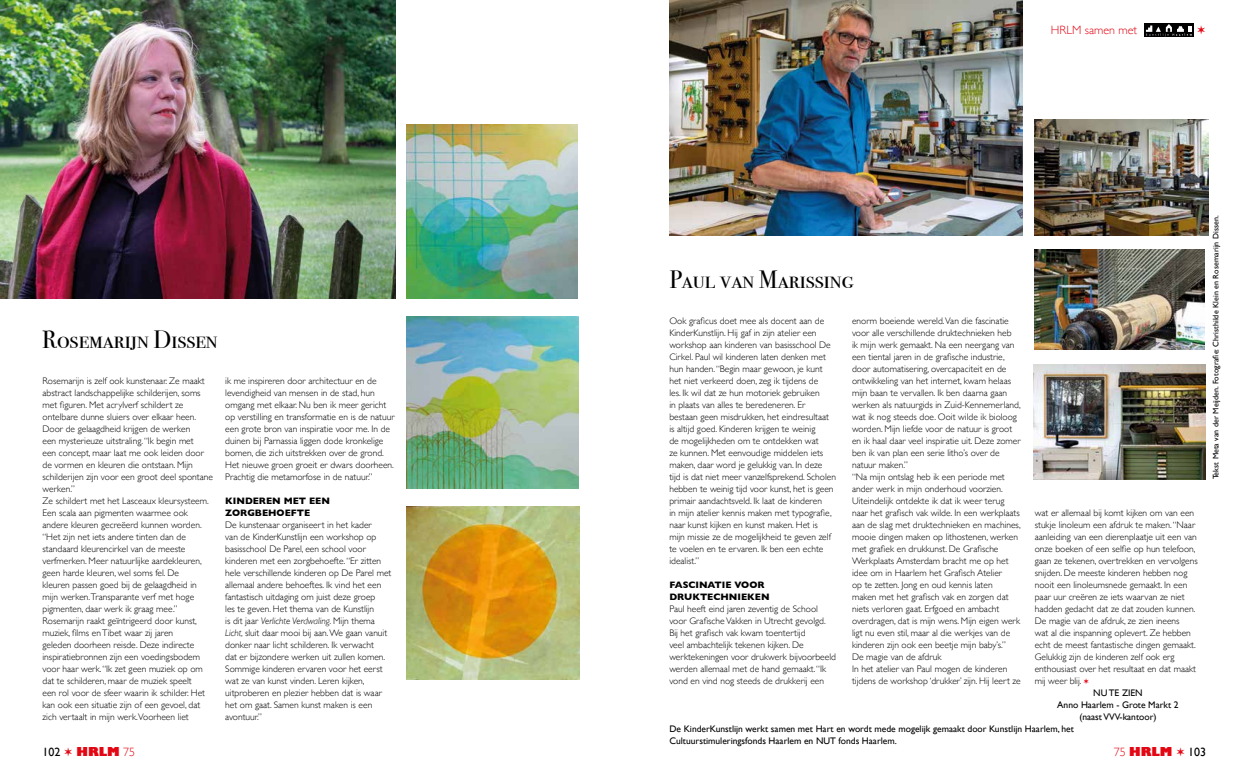
<style>
.page{position:relative;width:1248px;height:774px;background:#fff}
.page>*{position:absolute;margin:0;border:0;box-sizing:border-box;transform-origin:0 0}
.t1{font:25px "Bodoni Svty Two SCITCTT Book";color:#000}
.t2{font:800 12px "Gill Sans";color:#e30613}
.t3{font:300 12px "Gill Sans";color:#e30613}
.t4{font:300 9.5px/12px "Gill Sans";color:#000}
.t5{font:9.5px "Gill Sans";color:#000}
.t6{font:700 9.5px/12px "Gill Sans";color:#000}
.t7{font:8px "Gill Sans";letter-spacing:.01em;color:#000}
.s1{font-style:italic}
.s2{color:#e30613}
.s3{font-weight:400;color:#000}
.s4{font-weight:300}
</style>
<div class="page">
<div style="left:1143px;top:24px;width:49px;height:13px;background:#000"></div>
<img style="left:0;top:0;width:396px;height:298px">
<img style="left:669px;top:0;width:353px;height:235px">
<img style="left:1034px;top:250px;width:170px;height:100px">
<img style="left:1034px;top:119px;width:174px;height:116px">
<img style="left:1033px;top:364px;width:172px;height:115px">
<img style="left:406px;top:507px;width:173px;height:172px">
<img style="left:406px;top:124px;width:171px;height:174px">
<img style="left:407px;top:316px;width:171px;height:172px">
<svg style="left:1145px;top:24px;width:49px;height:12px"></svg>
<p class="t3" style="left:1050px;top:21px;width:88px">HRLM samen met</p>
<p class="t7" style="left:1210px;top:479px;width:266px;rotate:-90deg">Tekst Meta van der Meijden. Fotografie: Christhilde Klein en Rosemarijn Dissen.</p>
<h1 class="t1" style="left:669px;top:265px;width:185px">Paul van Marissing</h1>
<p class="t4" style="left:852px;top:314px;width:170px">enorm boeiende wereld.Van die fascinatie voor alle verschillende druktechnieken heb<br>ik mijn werk gemaakt. Na een neergang van een tiental jaren in de grafische industrie, door automatisering, overcapaciteit en de ontwikkeling van het internet, kwam helaas mijn baan te vervallen. Ik ben daarna gaan werken als natuurgids in Zuid-Kennemerland, wat ik nog steeds doe. Ooit wilde ik bioloog worden. Mijn liefde voor de natuur is groot en ik haal daar veel inspiratie uit. Deze zomer ben ik van plan een serie litho’s over de natuur maken.”<br>“Na mijn ontslag heb ik een periode met ander werk in mijn onderhoud voorzien.<br>Uiteindelijk ontdekte ik dat ik weer terug naar het grafisch vak wilde. In een werkplaats aan de slag met druktechnieken en machines, mooie dingen maken op lithostenen, werken met grafiek en drukkunst. De Grafische Werkplaats Amsterdam bracht me op het idee om in Haarlem het Grafisch Atelier<br>op te zetten. Jong en oud kennis laten<br>maken met het grafisch vak en zorgen dat niets verloren gaat. Erfgoed en ambacht overdragen, dat is mijn wens. Mijn eigen werk ligt nu even stil, maar al die werkjes van de kinderen zijn ook een beetje mijn baby’s.”<br>De magie van de afdruk<br>In het atelier van Paul mogen de kinderen tijdens de workshop ‘drukker’ zijn. Hij leert ze</p>
<p class="t4" style="left:669px;top:314px;width:168px">Ook graficus doet mee als docent aan de KinderKunstlijn. Hij gaf in zijn atelier een workshop aan kinderen van basisschool De Cirkel. Paul wil kinderen laten denken met hun handen. “Begin maar gewoon, je kunt het niet verkeerd doen, zeg ik tijdens de<br>les. Ik wil dat ze hun motoriek gebruiken<br>in plaats van alles te beredeneren. Er bestaan geen misdrukken, het eindresultaat is altijd goed. Kinderen krijgen te weinig<br>de mogelijkheden om te ontdekken wat<br>ze kunnen. Met eenvoudige middelen iets maken, daar word je gelukkig van. In deze tijd is dat niet meer vanzelfsprekend. Scholen hebben te weinig tijd voor kunst, het is geen primair aandachtsveld. Ik laat de kinderen<br>in mijn atelier kennis maken met typografie, naar kunst kijken en kunst maken. Het is<br>mijn missie ze de mogelijkheid te geven zelf te voelen en te ervaren. Ik ben een echte idealist.”</p>
<p class="t6" style="left:669px;top:579px;width:102px">FASCINATIE VOOR<br>DRUKTECHNIEKEN</p>
<p class="t4" style="left:669px;top:602px;width:168px">Paul heeft eind jaren zeventig de School voor Grafische Vakken in Utrecht gevolgd.<br>Bij het grafisch vak kwam toentertijd<br>veel ambachtelijk tekenen kijken. De werktekeningen voor drukwerk bijvoorbeeld werden allemaal met de hand gemaakt. “Ik vond en vind nog steeds de drukkerij een</p>
<h1 class="t1" style="left:42px;top:325px;width:177px">Rosemarijn Dissen</h1>
<p class="t4" style="left:43px;top:374px;width:172px">Rosemarijn is zelf ook kunstenaar. Ze maakt abstract landschappelijke schilderijen, soms met figuren. Met acrylverf schildert ze ontelbare dunne sluiers over elkaar heen.<br>Door de gelaagdheid krijgen de werken<br>een mysterieuze uitstraling. “Ik begin met<br>een concept, maar laat me ook leiden door de vormen en kleuren die ontstaan. Mijn schilderijen zijn voor een groot deel spontane werken.”<br>Ze schildert met het Lasceaux kleursysteem.<br>Een scala aan pigmenten waarmee ook andere kleuren gecreëerd kunnen worden. “Het zijn net iets andere tinten dan de standaard kleurencirkel van de meeste verfmerken. Meer natuurlijke aardekleuren, geen harde kleuren, wel soms fel. De<br>kleuren passen goed bij de gelaagdheid in mijn werken.Transparante verf met hoge pigmenten, daar werk ik graag mee.” Rosemarijn raakt geïntrigeerd door kunst, muziek, films en Tibet waar zij jaren<br>geleden doorheen reisde. Deze indirecte inspiratiebronnen zijn een voedingsbodem voor haar werk. “Ik zet geen muziek op om dat te schilderen, maar de muziek speelt<br>een rol voor de sfeer waarin ik schilder. Het kan ook een situatie zijn of een gevoel, dat zich vertaalt in mijn werk.Voorheen liet</p>
<p class="t4" style="left:225px;top:374px;width:171px">ik me inspireren door architectuur en de levendigheid van mensen in de stad, hun omgang met elkaar. Nu ben ik meer gericht op verstilling en transformatie en is de natuur een grote bron van inspiratie voor me. In de duinen bij Parnassia liggen dode kronkelige bomen, die zich uitstrekken over de grond.<br>Het nieuwe groen groeit er dwars doorheen.<br>Prachtig die metamorfose in de natuur.”</p>
<p class="t6" style="left:225px;top:495px;width:106px">KINDEREN MET EEN<br>ZORGBEHOEFTE</p>
<p class="t4" style="left:225px;top:518px;width:168px">De kunstenaar organiseert in het kader<br>van de KinderKunstlijn een workshop op basisschool De Parel, een school voor kinderen met een zorgbehoefte. “Er zitten hele verschillende kinderen op De Parel met allemaal andere behoeftes. Ik vind het een fantastisch uitdaging om juist deze groep<br>les te geven. Het thema van de Kunstlijn<br>is dit jaar <span class="s1">Verlichte Verdwaling.</span> Mijn thema <span class="s1">Licht,</span> sluit daar mooi bij aan. We gaan vanuit donker naar licht schilderen. Ik verwacht<br>dat er bijzondere werken uit zullen komen.<br>Sommige kinderen ervaren voor het eerst wat ze van kunst vinden. Leren kijken, uitproberen en plezier hebben dat is waar het om gaat. Samen kunst maken is een avontuur.”</p>
<p class="t4" style="left:1034px;top:506px;width:165px">wat er allemaal bij komt kijken om van een stukje linoleum een afdruk te maken. “Naar aanleiding van een dierenplaatje uit een van onze boeken of een selfie op hun telefoon, gaan ze tekenen, overtrekken en vervolgens snijden. De meeste kinderen hebben nog nooit een linoleumsnede gemaakt. In een paar uur creëren ze iets waarvan ze niet hadden gedacht dat ze dat zouden kunnen.<br>De magie van de afdruk, ze zien ineens<br>wat al die inspanning oplevert. Ze hebben echt de meest fantastische dingen gemaakt.<br>Gelukkig zijn de kinderen zelf ook erg enthousiast over het resultaat en dat maakt mij weer blij. <span class="s2">✶</span></p>
<p class="t5" style="left:1093px;top:687px;width:51px">NU TE ZIEN</p>
<p class="t5" style="left:1057px;top:699px;width:123px">Anno Haarlem - Grote Markt 2</p>
<p class="t5" style="left:1079px;top:711px;width:79px">(naast VVV-kantoor)</p>
<p class="t5" style="left:669px;top:723px;width:406px">De KinderKunstlijn werkt samen met Hart en wordt mede mogelijk gemaakt door Kunstlijn Haarlem, het</p>
<p class="t5" style="left:669px;top:735px;width:229px">Cultuurstimuleringsfonds Haarlem en NUT fonds Haarlem.</p>
<p class="t2" style="left:43px;top:744px;width:94px"><span class="s3">102</span> ✶ HRLM <span class="s4">75</span></p>
<p class="t2" style="left:1113px;top:744px;width:94px"><span class="s4">75</span> HRLM ✶ <span class="s3">103</span></p>
</div>
